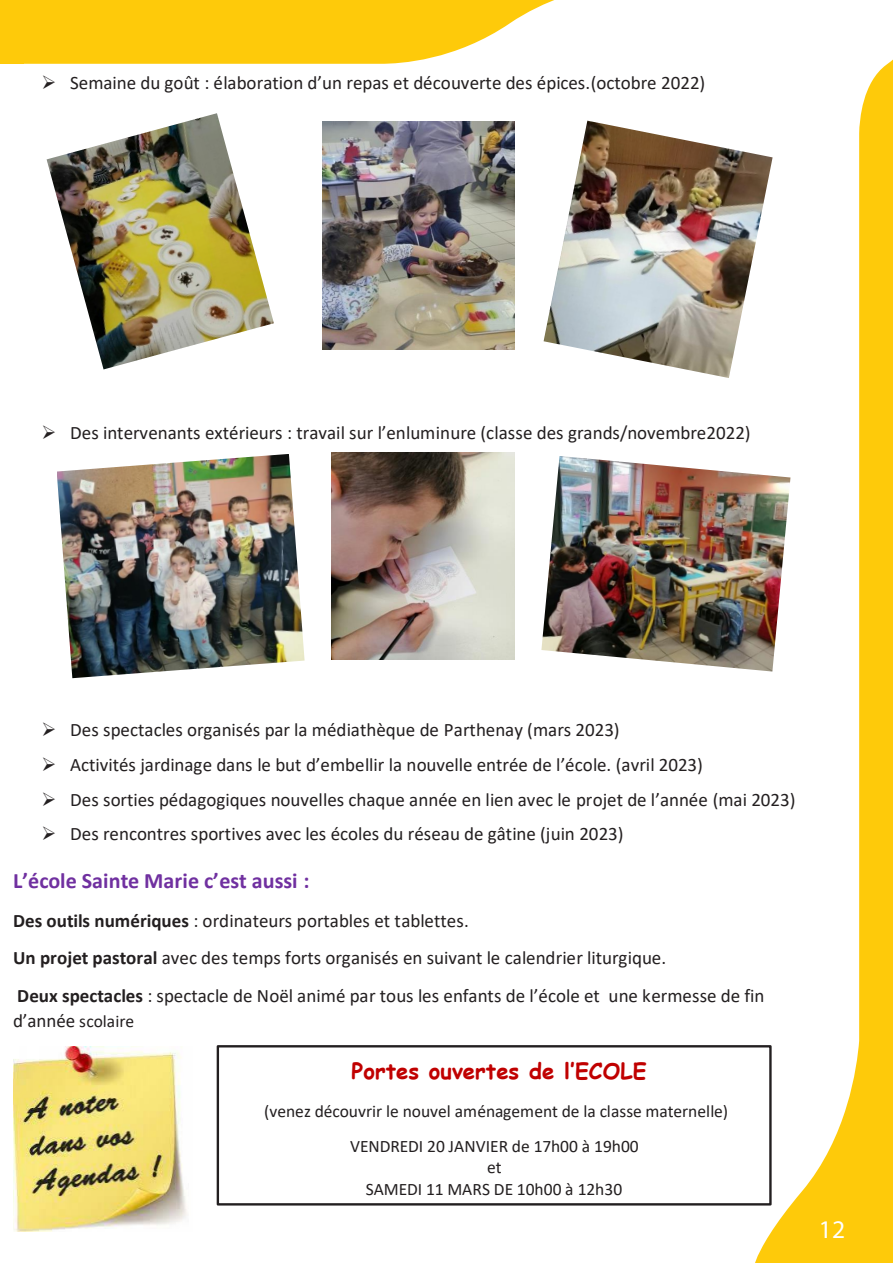
<style>
.page{position:relative;width:893px;height:1263px;background:#fff}
.page>*{position:absolute;margin:0;border:0;box-sizing:border-box;transform-origin:0 0}
.t1{font:25.5px "Myriad";color:#fff}
.t2{font:700 22.05px "Calibri";color:#7030a0}
.t3{font:700 22.05px "Comic Sans MS";color:#c00000}
.t4{font:19.05px/37.8px "Calibri";color:#231f20}
.t5{font:17.55px/35.4px "Calibri";color:#231f20;text-align:center}
.s1{font-weight:700}
.s2{font-size:19.05px}
</style>
<div class="page">
<img style="left:13px;top:1047px;width:174px;height:185px">
<div style="left:217px;top:1045px;width:555px;height:160px;border:2px solid #231f20"></div>
<img style="left:322px;top:121px;width:193px;height:228px">
<img style="left:544px;top:121px;width:201px;height:257px">
<img style="left:47px;top:113px;width:227px;height:256px">
<img style="left:57px;top:454px;width:248px;height:224px">
<img style="left:332px;top:452px;width:183px;height:207px">
<img style="left:541px;top:456px;width:204px;height:213px">
<svg style="left:745px;top:64px;width:148px;height:1199px"></svg>
<svg style="left:46px;top:0;width:847px;height:64px;fill:#feca0a"></svg>
<svg style="left:23px;top:0;width:23px;height:64px"></svg>
<div style="left:0;top:0;width:23px;height:64px;background:#feca0a"></div>
<p class="t4" style="left:42px;top:63px;width:665px">➢ Semaine du goût : élaboration d’un repas et découverte des épices.(octobre 2022)</p>
<p class="t4" style="left:42px;top:413px;width:711px">➢ Des intervenants extérieurs : travail sur l’enluminure (classe des grands/novembre2022)</p>
<p class="t4" style="left:42px;top:710px;width:580px">➢ Des spectacles organisés par la médiathèque de Parthenay (mars 2023)</p>
<p class="t4" style="left:42px;top:745px;width:663px">➢ Activités jardinage dans le but d’embellir la nouvelle entrée de l’école. (avril 2023)</p>
<p class="t4" style="left:42px;top:780px;width:755px">➢ Des sorties pédagogiques nouvelles chaque année en lien avec le projet de l’année (mai 2023)</p>
<p class="t4" style="left:42px;top:815px;width:583px">➢ Des rencontres sportives avec les écoles du réseau de gâtine (juin 2023)</p>
<p class="t2" style="left:13px;top:865px;width:298px">L’école Sainte Marie c’est aussi :</p>
<p class="t4" style="left:13px;top:901px;width:753px"><span class="s1">Des outils numériques</span> : ordinateurs portables et tablettes.<br><span class="s1">Un projet pastoral</span> avec des temps forts organisés en suivant le calendrier liturgique.<br><span class="s1">Deux spectacles</span> : spectacle de Noël animé par tous les enfants de l’école et une kermesse de fin</p>
<p class="t5" style="left:13px;top:1003px;width:123px"><span class="s2">d’année</span> scolaire</p>
<p class="t3" style="left:352px;top:1054px;width:296px">Portes ouvertes de l’ECOLE</p>
<p class="t5" style="left:264px;top:1092px;width:465px">(venez découvrir le nouvel aménagement de la classe maternelle)<br>VENDREDI 20 JANVIER de 17h00 à 19h00</p>
<p class="t5" style="left:366px;top:1156px;width:258px;line-height:21.8px">et<br>SAMEDI 11 MARS DE 10h00 à 12h30</p>
<p class="t1" style="left:819px;top:1217px;width:28px">12</p>
</div>
